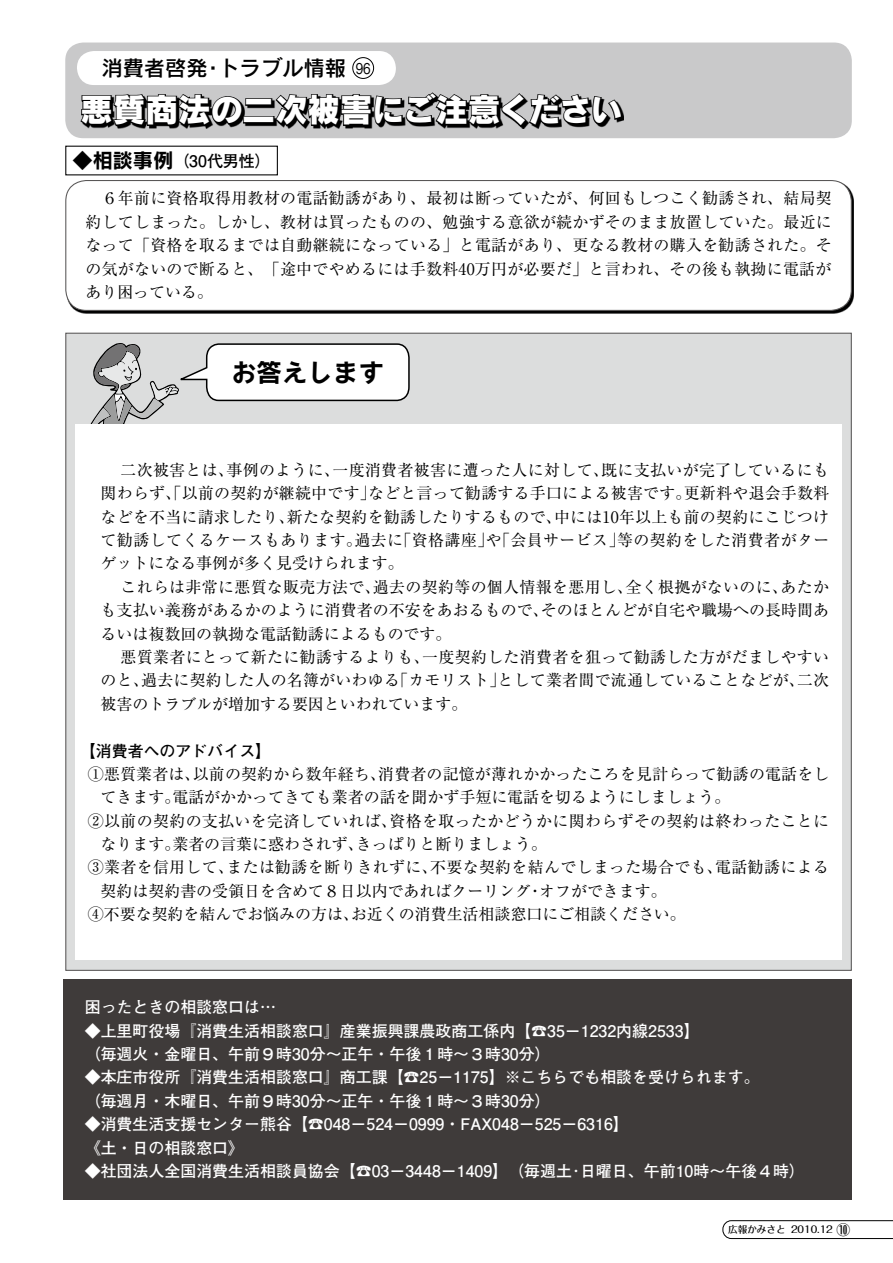
<style>
.page{position:relative;width:893px;height:1263px;background:#fff}
.page>*{position:absolute;margin:0;border:0;box-sizing:border-box;transform-origin:0 0}
.t1{font:33px "Rodin Pro EB";letter-spacing:-.02em;color:#fff}
.t2{font:25.5px "Rodin Rose Pro B";color:#000}
.t3{font:21.3px "Rodin Pro DB";color:#000}
.t4{font:20.25px "Rodin Pro B";color:#000}
.t5{font:15.9px/23.4px "Ryumin Pro";letter-spacing:.015em;color:#000}
.t6{font:700 15.9px/23.4px "Futo Go B101 Pro";color:#fff}
.t7{font:700 15.9px "Futo Go B101 Pro";color:#000}
.t8{font:500 14.85px "Gothic BBB Pro";color:#000;scale:.8 1}
.t9{font:500 13.8px "Folk Pro";color:#000}
.t10{font:500 9.6px "Folk Pro";color:#000}
</style>
<div class="page">
<svg style="left:67px;top:182px;width:787px;height:131px;background:#252525"></svg>
<div style="left:66px;top:181px;width:785px;height:129px;background:#fff;border-radius:21px"></div>
<div style="left:65px;top:180px;width:787px;height:131px;border:1px solid #595757;border-radius:21px"></div>
<div style="left:65px;top:43px;width:787px;height:95px;background:#c9c9ca;border-radius:18px"></div>
<svg style="left:79px;top:92px;width:545px;height:81px"></svg>
<div style="left:77px;top:51px;width:319px;height:34px;background:#fff;border-radius:17px"></div>
<div style="left:65px;top:333px;width:787px;height:638px;background:#dcdddd;border:1px solid #595757"></div>
<svg style="left:90px;top:343px;width:320px;height:81px"></svg>
<div style="left:75px;top:424px;width:767px;height:536px;background:#fff"></div>
<div style="left:353px;top:57px;width:21px;height:22px;border:1px solid #000;border-radius:50%"></div>
<div style="left:63px;top:979px;width:789px;height:220px;background:#3f3b3a"></div>
<svg style="left:722px;top:1220px;width:171px;height:19px"></svg>
<h3 class="t3" style="left:101px;top:54px;width:108px">消費者啓発</h3>
<h3 class="t3" style="left:202px;top:54px;width:23px">・</h3>
<h3 class="t3" style="left:218px;top:54px;width:129px">トラブル情報</h3>
<p class="t8" style="left:356px;top:56px;width:20px">96</p>
<h1 class="t1" style="left:80px;top:87px;width:544px">悪質商法の二次被害にご注意ください</h1>
<p class="t4" style="left:72px;top:147px;width:102px">◆相談事例</p>
<p class="t7" style="left:173px;top:148px;width:99px">（30代男性(</p>
<p class="t5" style="left:85px;top:186px;width:748px;text-align:justify">　６年前に資格取得用教材の電話勧誘があり、最初は断っていたが、何回もしつこく勧誘され、結局契約してしまった。しかし、教材は買ったものの、勉強する意欲が続かずそのまま放置していた。最近になって「資格を取るまでは自動継続になっている」と電話があり、更なる教材の購入を勧誘された。その気がないので断ると、「途中でやめるには手数料40万円が必要だ」と言われ、その後も執拗に電話があり困っている。</p>
<h2 class="t2" style="left:231px;top:355px;width:155px">お答えします</h2>
<p class="t5" style="left:226px;top:457px;width:115px">事例のように、</p>
<p class="t5" style="left:332px;top:457px;width:278px">一度消費者被害に遭った人に対して、</p>
<p class="t5" style="left:601px;top:457px;width:229px">既に支払いが完了しているにも</p>
<p class="t5" style="left:88px;top:457px;width:148px">　　二次被害とは、</p>
<p class="t5" style="left:101px;top:480px;width:277px">関わらず、「以前の契約が継続中です」</p>
<p class="t5" style="left:368px;top:480px;width:325px">などと言って勧誘する手口による被害です。</p>
<p class="t5" style="left:684px;top:480px;width:147px">更新料や退会手数料</p>
<p class="t5" style="left:287px;top:504px;width:276px">新たな契約を勧誘したりするもので、</p>
<p class="t5" style="left:554px;top:504px;width:277px">中には10年以上も前の契約にこじつけ</p>
<p class="t5" style="left:101px;top:504px;width:195px">などを不当に請求したり、</p>
<p class="t5" style="left:617px;top:527px;width:214px">等の契約をした消費者がター</p>
<p class="t5" style="left:101px;top:527px;width:304px">て勧誘してくるケースもあります。<br>ゲットになる事例が多く見受けられます。</p>
<p class="t5" style="left:396px;top:527px;width:231px">「資格講座 「や」 会員サービス」</p>
<p class="t5" style="left:354px;top:527px;width:50px">過去に</p>
<p class="t5" style="left:373px;top:574px;width:262px">過去の契約等の個人情報を悪用し、</p>
<p class="t5" style="left:88px;top:574px;width:294px">　　これらは非常に悪質な販売方法で、</p>
<p class="t5" style="left:626px;top:574px;width:164px">全く根拠がないのに、</p>
<p class="t5" style="left:780px;top:574px;width:50px">あたか</p>
<p class="t5" style="left:101px;top:597px;width:450px">も支払い義務があるかのように消費者の不安をあおるもので、</p>
<p class="t5" style="left:101px;top:621px;width:352px">るいは複数回の執拗な電話勧誘によるものです。</p>
<p class="t5" style="left:422px;top:644px;width:409px">一度契約した消費者を狙って勧誘した方がだましやすい</p>
<p class="t5" style="left:541px;top:597px;width:290px">そのほとんどが自宅や職場への長時間あ</p>
<p class="t5" style="left:88px;top:644px;width:343px">　　悪質業者にとって新たに勧誘するよりも、</p>
<p class="t5" style="left:141px;top:668px;width:260px">過去に契約した人の名簿がいわゆる</p>
<p class="t5" style="left:797px;top:668px;width:34px">二次</p>
<p class="t5" style="left:498px;top:668px;width:309px">として業者間で流通していることなどが、</p>
<p class="t5" style="left:392px;top:668px;width:115px">「カモリスト」</p>
<p class="t5" style="left:101px;top:668px;width:368px">のと、<br>被害のトラブルが増加する要因といわれています。</p>
<p class="t7" style="left:80px;top:738px;width:193px">【消費者へのアドバイス【</p>
<p class="t5" style="left:378px;top:761px;width:453px">消費者の記憶が薄れかかったころを見計らって勧誘の電話をし</p>
<p class="t5" style="left:172px;top:761px;width:560px;text-indent:-85px">①悪質業者は、<br>電話がかかってきても業者の話を聞かず手短に電話を切るようにしましょう。</p>
<p class="t5" style="left:193px;top:761px;width:195px">以前の契約から数年経ち、</p>
<p class="t5" style="left:101px;top:784px;width:81px">てきます。</p>
<p class="t5" style="left:390px;top:808px;width:441px">資格を取ったかどうかに関わらずその契約は終わったことに</p>
<p class="t5" style="left:356px;top:808px;width:193px;text-indent:-268px">②以前の契約の支払いを完済していれば、<br>きっぱりと断りましょう。</p>
<p class="t5" style="left:172px;top:831px;width:193px">業者の言葉に惑わされず、</p>
<p class="t5" style="left:101px;top:831px;width:81px">なります。</p>
<p class="t5" style="left:88px;top:855px;width:148px">③業者を信用して、</p>
<p class="t5" style="left:226px;top:855px;width:213px">または勧誘を断りきれずに、</p>
<p class="t5" style="left:715px;top:855px;width:115px">電話勧誘による</p>
<p class="t5" style="left:430px;top:855px;width:294px">不要な契約を結んでしまった場合でも、</p>
<p class="t5" style="left:351px;top:878px;width:336px;text-indent:-250px">契約は契約書の受領日を含めて８日以内であればクーリング<br>お近くの消費生活相談窓口にご相談ください。</p>
<p class="t5" style="left:539px;top:878px;width:129px">オフができます。</p>
<p class="t5" style="left:527px;top:878px;width:17px">・</p>
<p class="t5" style="left:88px;top:901px;width:273px">④不要な契約を結んでお悩みの方は、</p>
<p class="t6" style="left:85px;top:993px;width:193px">困ったときの相談窓口は...</p>
<p class="t6" style="left:85px;top:1017px;width:616px">◆上里町役場『消費生活相談窓口』産業振興課農政商工係内【☎35－1232内線2533【（毎週火・金曜日、午前９時30分～正午・午後１時～３時30分(</p>
<p class="t6" style="left:85px;top:1063px;width:677px">◆本庄市役所『消費生活相談窓口』商工課【☎25－1175】※こちらでも相談を受けられます。（毎週月・木曜日、午前９時30分～正午・午後１時～３時30分(</p>
<p class="t6" style="left:85px;top:1110px;width:546px">◆消費生活支援センター熊谷【☎048－524－0999・FAX048－525－6316【《土・日の相談窓口《</p>
<p class="t6" style="left:85px;top:1157px;width:722px">◆社団法人全国消費生活相談員協会【☎03－3448－1409】（毎週土･日曜日、午前10時～午後４時(</p>
<p class="t9" style="left:837px;top:1218px;width:15px">10</p>
<p class="t10" style="left:728px;top:1221px;width:59px">広報かみさと</p>
<p class="t10" style="left:791px;top:1221px;width:43px">2010.12</p>
</div>
